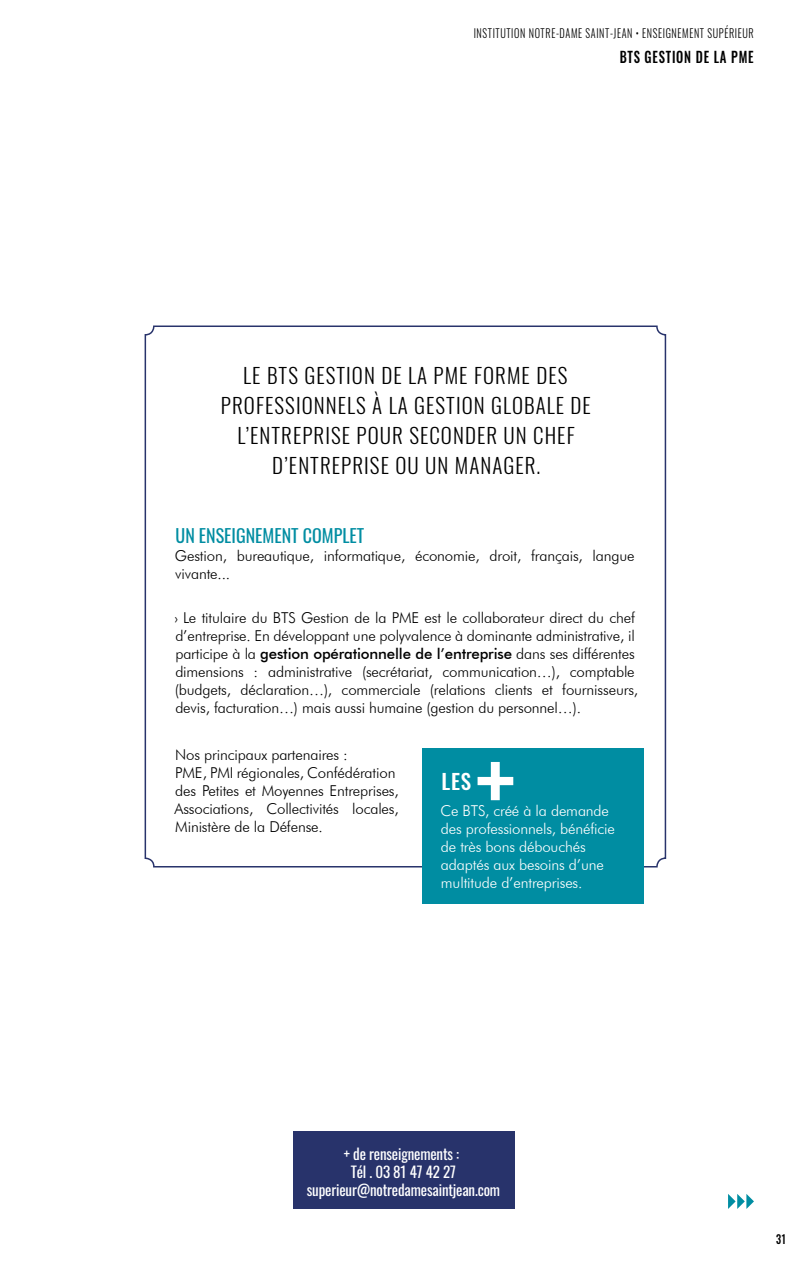
<style>
.page{position:relative;width:808px;height:1263px;background:#fff}
.page>*{position:absolute;margin:0;border:0;box-sizing:border-box;transform-origin:0 0}
.t1{font:300 21px/30px "Oswald";letter-spacing:.05em;color:#000;text-align:center}
.t2{font:500 21px "Oswald";color:#fff}
.t3{font:18px "Oswald";color:#008da2}
.t4{font:300 15px/18px "Futura BT";letter-spacing:-.01em;color:#000}
.t5{font:300 15px/18px "Futura BT";letter-spacing:-.01em;color:#fff}
.t6{font:15px/18px "Oswald";letter-spacing:-.01em;color:#fff;text-align:center}
.t7{font:500 15px "Oswald";letter-spacing:.06em;color:#000;scale:.85 1}
.t8{font:300 12px "Oswald";letter-spacing:.06em;color:#000;scale:.85 1}
.t9{font:500 12px "Oswald";color:#000;scale:.85 1}
.s1{font-weight:500}
</style>
<div class="page">
<div style="left:422px;top:748px;width:221px;height:156px;background:#008da2"></div>
<svg style="left:477px;top:762px;width:36px;height:38px"></svg>
<svg style="left:728px;top:1194px;width:26px;height:15px"></svg>
<div style="left:293px;top:1132px;width:222px;height:77px;background:#28336b"></div>
<p class="t8" style="left:474px;top:22px;width:331px">INSTITUTION NOTRE-DAME SAINT-JEAN • ENSEIGNEMENT SUPÉRIEUR</p>
<p class="t7" style="left:620px;top:49px;width:159px">BTS GESTION DE LA PME</p>
<h1 class="t1" style="left:221px;top:358px;width:371px">LE BTS GESTION DE LA PME FORME DES PROFESSIONNELS À LA GESTION GLOBALE DE L’ENTREPRISE POUR SECONDER UN CHEF D’ENTREPRISE OU UN MANAGER.</h1>
<p class="t3" style="left:176px;top:520px;width:190px">UN ENSEIGNEMENT COMPLET</p>
<p class="t4" style="left:175px;top:546px;width:461px">Gestion, bureautique, informatique, économie, droit, français, langue vivante...</p>
<p class="t4" style="left:175px;top:608px;width:465px">› Le titulaire du BTS Gestion de la PME est le collaborateur direct du chef d’entreprise. En développant une polyvalence à dominante administrative, il participe à la <span class="s1">gestion opérationnelle de l’entreprise</span> dans ses différentes dimensions : administrative (secrétariat, communication…), comptable (budgets, déclaration…), commerciale (relations clients et fournisseurs, devis, facturation…) mais aussi humaine (gestion du personnel…).</p>
<p class="t4" style="left:175px;top:745px;width:226px">Nos principaux partenaires :<br>PME, PMI régionales, Confédération des Petites et Moyennes Entreprises, Associations, Collectivités locales, Ministère de la Défense.</p>
<h1 class="t2" style="left:442px;top:770px;width:31px">LES</h1>
<p class="t5" style="left:440px;top:802px;width:176px">Ce BTS, créé à la demande des professionnels, bénéficie de très bons débouchés adaptés aux besoins d’une multitude d’entreprises.</p>
<p class="t6" style="left:307px;top:1144px;width:195px">+ de renseignements :<br>Tél . 03 81 47 42 27 superieur@notredamesaintjean.com</p>
<p class="t9" style="left:776px;top:1233px;width:13px">31</p>
</div>
